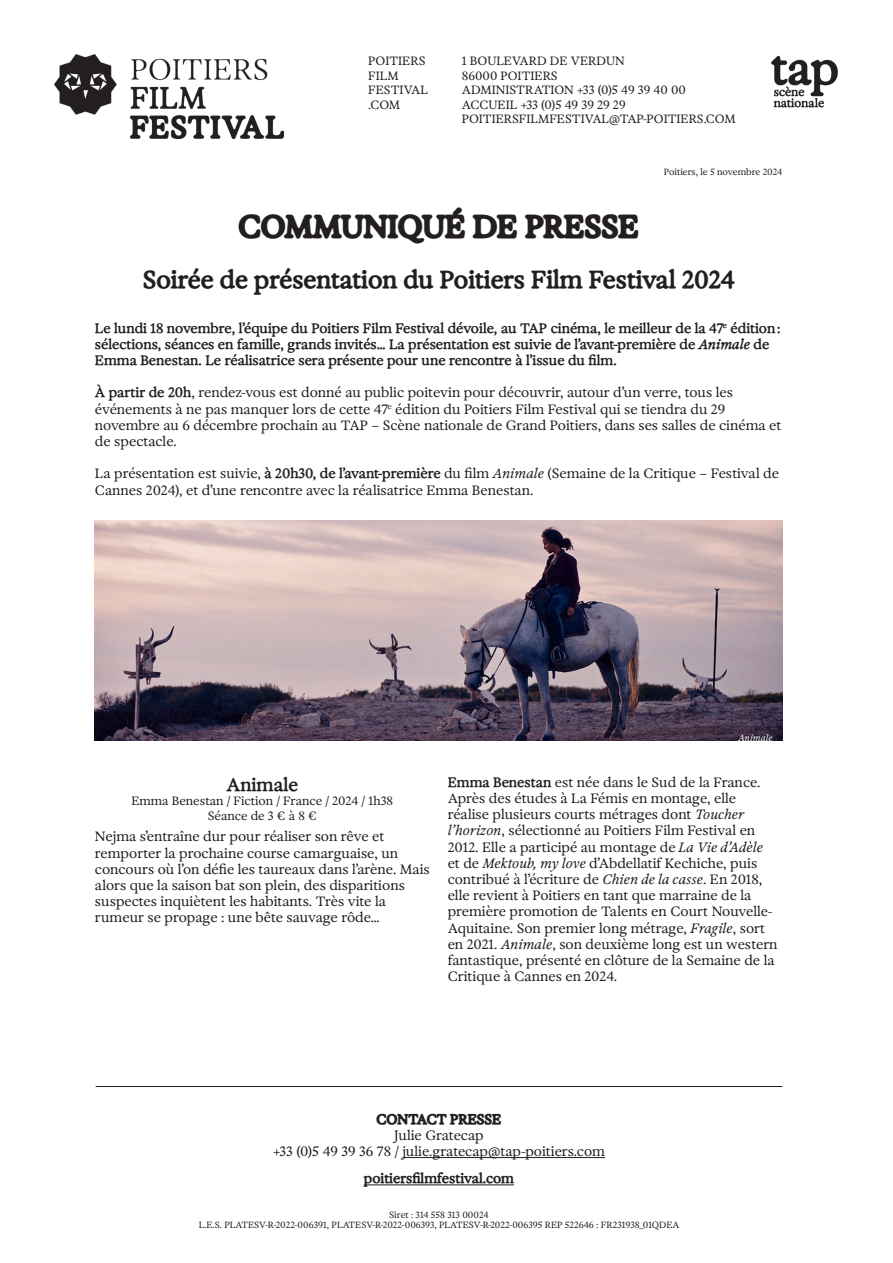
<style>
.page{position:relative;width:893px;height:1263px;background:#fff}
.page>*{position:absolute;margin:0;border:0;box-sizing:border-box;transform-origin:0 0}
.t1{font:30px "Exposure 60 Regular";color:#231f20}
.t2{font:24px "Exposure 30 Regular";color:#231f20}
.t3{font:18px "Exposure 20 Regular";letter-spacing:.005em;color:#231f20}
.t4{font:13.5px/16.2px "Exposure VAR Exposure";color:#231f20}
.t5{font:13.5px/16.2px "Exposure 20 Regular";color:#231f20}
.t6{font:13.5px "Exposure 30 Regular";color:#231f20}
.t7{font:13.5px "Exposure 60 Regular";letter-spacing:-.005em;color:#231f20}
.t8{font:12px/14.4px "Exposure VAR Exposure";color:#231f20;text-align:center}
.t9{font:9px "Exposure VAR Exposure";color:#231f20}
.t10{font:9px "Exposure VAR Italic Exposure";color:#fff}
.s1{font-family:"Exposure 20 Italic"}
.s2{font-family:"Exposure 20 Regular"}
.s3{font-family:"Exposure VAR Italic Exposure"}
</style>
<div class="page">
<img style="left:54px;top:54px;width:230px;height:84px">
<img style="left:771px;top:55px;width:67px;height:53px">
<hr style="left:402px;top:1157px;width:203px;height:1px;background:#231f20">
<hr style="left:364px;top:1184px;width:150px;height:1px;background:#231f20">
<hr style="left:96px;top:1086px;width:686px;height:1px;background:#231f20">
<img style="left:95px;top:521px;width:687px;height:220px">
<p class="t8" style="left:368px;top:53px;width:59px">POITIERS</p>
<p class="t8" style="left:368px;top:68px;width:32px">FILM</p>
<p class="t8" style="left:368px;top:82px;width:61px">FESTIVAL</p>
<p class="t8" style="left:368px;top:97px;width:33px">.COM</p>
<p class="t8" style="left:462px;top:53px;width:164px">1 BOULEVARD DE VERDUN</p>
<p class="t8" style="left:462px;top:68px;width:97px">86000 POITIERS</p>
<p class="t8" style="left:462px;top:82px;width:226px">ADMINISTRATION +33 (0)5 49 39 40 00</p>
<p class="t8" style="left:462px;top:97px;width:165px">ACCUEIL +33 (0)5 49 39 29 29</p>
<p class="t8" style="left:462px;top:111px;width:275px">POITIERSFILMFESTIVAL@TAP-POITIERS.COM</p>
<p class="t9" style="left:664px;top:165px;width:120px">Poitiers, le 5 novembre 2024</p>
<p class="t1" style="left:238px;top:203px;width:402px">COMMUNIQUÉ DE PRESSE</p>
<p class="t2" style="left:143px;top:261px;width:593px">Soirée de présentation du Poitiers Film Festival 2024</p>
<p class="t5" style="left:95px;top:319px;width:687px">Le lundi 18 novembre, l’équipe du Poitiers Film Festival dévoile, au TAP cinéma, le meilleur de la 47<sup>e</sup> édition : sélections, séances en famille, grands invités… La présentation est suivie de l’avant-première de <span class="s1">Animale</span> de<br>Emma Benestan. Le réalisatrice sera présente pour une rencontre à l’issue du film.</p>
<p class="t4" style="left:95px;top:384px;width:688px"><span class="s2">À partir de 20h</span>, rendez-vous est donné au public poitevin pour découvrir, autour d’un verre, tous les événements à ne pas manquer lors de cette 47<sup>e</sup> édition du Poitiers Film Festival qui se tiendra du 29 novembre au 6 décembre prochain au TAP – Scène nationale de Grand Poitiers, dans ses salles de cinéma et de spectacle.</p>
<p class="t4" style="left:95px;top:465px;width:686px">La présentation est suivie, <span class="s2">à 20h30, de l’avant-première</span> du film <span class="s3">Animale</span> (Semaine de la Critique – Festival de<br>Cannes 2024), et d’une rencontre avec la réalisatrice Emma Benestan.</p>
<p class="t3" style="left:226px;top:771px;width:73px">Animale</p>
<p class="t8" style="left:131px;top:793px;width:263px">Emma Benestan / Fiction / France / 2024 / 1h38<br>Séance de 3 € à 8 €</p>
<p class="t4" style="left:95px;top:828px;width:336px">Nejma s’entraîne dur pour réaliser son rêve et remporter la prochaine course camarguaise, un concours où l’on défie les taureaux dans l’arène. Mais alors que la saison bat son plein, des disparitions suspectes inquiètent les habitants. Très vite la rumeur se propage : une bête sauvage rôde…</p>
<p class="t10" style="left:738px;top:731px;width:36px">Animale</p>
<p class="t4" style="left:448px;top:773px;width:331px"><span class="s2">Emma Benestan</span> est née dans le Sud de la France.<br>Après des études à La Fémis en montage, elle réalise plusieurs courts métrages dont <span class="s3">Toucher l’horizon</span>, sélectionné au Poitiers Film Festival en 2012. Elle a participé au montage de <span class="s3">La Vie d’Adèle </span>et de <span class="s3">Mektoub, my love</span> d’Abdellatif Kechiche, puis contribué à l’écriture de <span class="s3">Chien de la casse</span>. En 2018, elle revient à Poitiers en tant que marraine de la première promotion de Talents en Court Nouvelle-Aquitaine. Son premier long métrage, <span class="s3">Fragile</span>, sort en 2021. <span class="s3">Animale</span>, son deuxième long est un western fantastique, présenté en clôture de la Semaine de la Critique à Cannes en 2024.</p>
<p class="t7" style="left:377px;top:1109px;width:126px">CONTACT PRESSE</p>
<p class="t4" style="left:273px;top:1126px;width:334px;text-align:center">Julie Gratecap<br>+33 (0)5 49 39 36 78 / julie.gratecap@tap-poitiers.com</p>
<p class="t6" style="left:364px;top:1168px;width:152px">poitiersfilmfestival.com</p>
<p class="t9" style="left:389px;top:1208px;width:101px">Siret : 314 558 313 00024</p>
<p class="t9" style="left:199px;top:1219px;width:482px">L.E.S. PLATESV-R-2022-006391, PLATESV-R-2022-006393, PLATESV-R-2022-006395 REP 522646 : FR231938_01QDEA</p>
</div>
